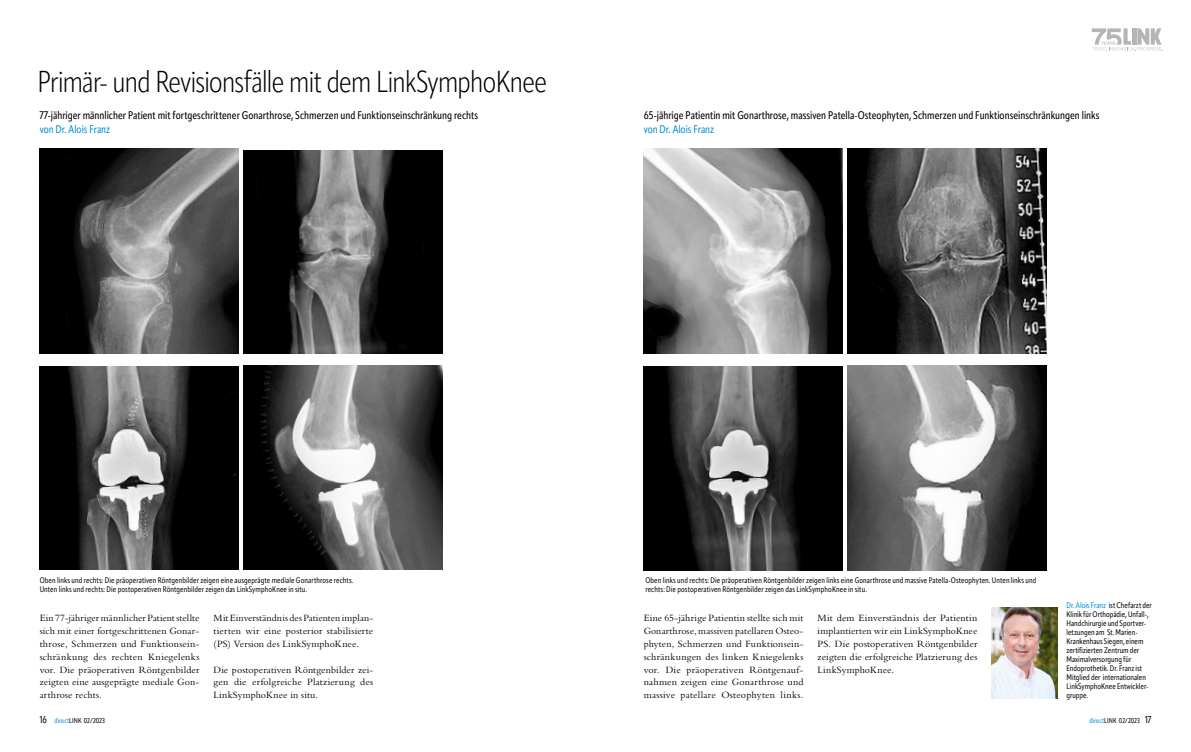
<style>
.page{position:relative;width:1191px;height:752px;background:#fff}
.page>*{position:absolute;margin:0;border:0;box-sizing:border-box;transform-origin:0 0}
.t1{font:300 30px "Apparat Cond";letter-spacing:-.02em;color:#000}
.t2{font:500 11px "Apparat Cond";color:#000}
.t3{font:11px "Apparat Cond";color:#008bd2}
.t4{font:10px/12.8px "Bembo MT Pro";letter-spacing:.015em;color:#000;text-align:justify}
.t5{font:8px/9px "Apparat Cond";letter-spacing:.01em;color:#000}
.t6{font:7px "Apparat Cond";letter-spacing:.01em;color:#000}
.s1{color:#008bd2}
.s2{font-size:10px}
.s3{font-size:9.9px}
</style>
<div class="page">
<img style="left:244px;top:150px;width:199px;height:203px">
<img style="left:991px;top:607px;width:67px;height:90px">
<img style="left:40px;top:149px;width:199px;height:204px">
<img style="left:244px;top:365px;width:199px;height:204px">
<img style="left:40px;top:366px;width:199px;height:203px">
<img style="left:848px;top:148px;width:198px;height:205px">
<img style="left:643px;top:148px;width:199px;height:205px">
<img style="left:848px;top:365px;width:198px;height:205px">
<img style="left:643px;top:366px;width:199px;height:204px">
<svg style="left:1091px;top:28px;width:72px;height:23px"></svg>
<h1 class="t1" style="left:38px;top:64px;width:511px">Primär- und Revisionsfälle mit dem LinkSymphoKnee</h1>
<p class="t2" style="left:40px;top:109px;width:440px">77-jähriger männlicher Patient mit fortgeschrittener Gonarthrose, Schmerzen und Funktionseinschränkung rechts</p>
<p class="t3" style="left:40px;top:123px;width:72px">von Dr. Alois Franz</p>
<p class="t2" style="left:643px;top:109px;width:457px">65-jährige Patientin mit Gonarthrose, massiven Patella-Osteophyten, Schmerzen und Funktionseinschränkungen links</p>
<p class="t3" style="left:643px;top:123px;width:72px">von Dr. Alois Franz</p>
<p class="t5" style="left:40px;top:576px;width:315px">Oben links und rechts: Die präoperativen Röntgenbilder zeigen eine ausgeprägte mediale Gonarthrose rechts.<br>Unten links und rechts: Die postoperativen Röntgenbilder zeigen das LinkSymphoKnee in situ.</p>
<p class="t5" style="left:645px;top:576px;width:392px">Oben links und rechts: Die präoperativen Röntgenbilder zeigen links eine Gonarthrose und massive Patella-Osteophyten. Unten links und rechts: Die postoperativen Röntgenbilder zeigen das LinkSymphoKnee in situ.</p>
<p class="t4" style="left:40px;top:611px;width:161px">Ein 77-jähriger männlicher Patient stellte sich mit einer fortgeschrittenen Gonar&shy;throse, Schmerzen und Funktionsein&shy;schränkung des rechten Kniegelenks vor. Die präoperativen Röntgenbilder zeigten eine ausgeprägte mediale Gon&shy;arthrose rechts.</p>
<p class="t4" style="left:214px;top:611px;width:161px">Mit Einverständnis des Patienten implan&shy;tierten wir eine posterior stabilisierte (PS) Version des LinkSymphoKnee.</p>
<p class="t4" style="left:214px;top:662px;width:161px">Die postoperativen Röntgenbilder zei&shy;gen die erfolgreiche Platzierung des LinkSymphoKnee in situ.</p>
<p class="t4" style="left:643px;top:611px;width:161px">Eine 65-jährige Patientin stellte sich mit Gonarthrose, massiven patellaren Osteo&shy;phyten, Schmerzen und Funktionsein&shy;schränkungen des linken Kniegelenks vor. Die präoperativen Röntgenauf&shy;nahmen zeigen eine Gonarthrose und massive patellare Osteophyten links.</p>
<p class="t4" style="left:817px;top:611px;width:161px">Mit dem Einverständnis der Patientin implantierten wir ein LinkSymphoKnee PS. Die postoperativen Röntgenbilder zeigten die erfolgreiche Platzierung des LinkSymphoKnee.</p>
<p class="t5" style="left:1066px;top:600px;width:87px"><span class="s1">Dr. Alois Franz</span> ist Chefarzt der<br>Klinik für Orthopädie, Unfall-,<br>Handchirurgie und Sportver&shy;letzungen am St. Marien-<br>Krankenhaus Siegen, einem zertifizierten Zentrum der<br>Maximalversorgung für<br>Endoprothetik. Dr. Franz ist<br>Mitglied der internationalen<br>LinkSymphoKnee Entwickler&shy;gruppe.</p>
<p class="t6" style="left:40px;top:716px;width:67px"><span class="s2">16</span> <span class="s1">direct</span>LINK 02/2023</p>
<p class="t6" style="left:1089px;top:716px;width:63px"><span class="s1">direct</span>LINK 02/2023 <span class="s3">17</span></p>
</div>
